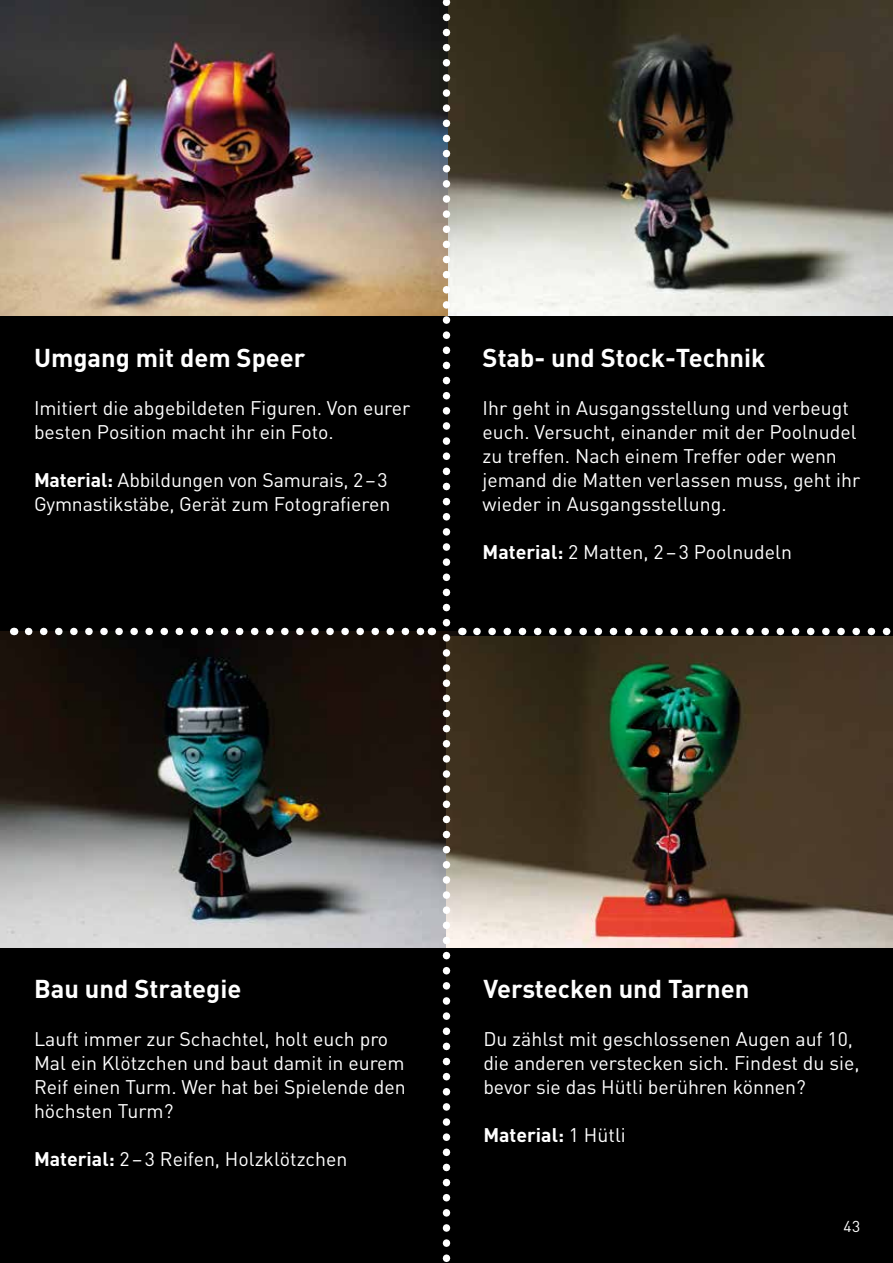
<style>
.page{position:relative;width:893px;height:1263px;background:#000}
.page>*{position:absolute;margin:0;border:0;box-sizing:border-box;transform-origin:0 0}
.t1{font:700 25.5px "DIN";color:#fff}
.t2{font:19.5px/24px "DIN";color:#fff}
.t3{font:700 19.5px "DIN";color:#fff}
.t4{font:15.6px "DIN";color:#fff}
.s1{font-weight:700}
.s2{font-weight:400}
</style>
<div class="page">
<img style="left:0;top:0;width:457px;height:316px">
<img style="left:0;top:631px;width:459px;height:316px">
<img style="left:450px;top:1px;width:443px;height:315px">
<img style="left:450px;top:637px;width:443px;height:310px">
<svg style="left:443px;top:0;width:7px;height:1262px"></svg>
<svg style="left:29px;top:628px;width:395px;height:7px"></svg>
<svg style="left:477px;top:628px;width:414px;height:7px"></svg>
<h1 class="t1" style="left:34px;top:341px;width:273px">Umgang mit dem Speer</h1>
<p class="t2" style="left:34px;top:395px;width:378px">Imitiert die abgebildeten Figuren. Von eurer besten Position macht ihr ein Foto.</p>
<p class="t2" style="left:34px;top:467px;width:358px"><span class="s1">Material:</span> Abbildungen von Samurais, 2–3<br>Gymnastikstäbe, Gerät zum Fotografieren</p>
<h1 class="t1" style="left:483px;top:341px;width:284px">Stab- und Stock-Technik</h1>
<p class="t2" style="left:483px;top:395px;width:379px">Ihr geht in Ausgangsstellung und verbeugt euch. Versucht, einander mit der Poolnudel zu treffen. Nach einem Treffer oder wenn jemand die Matten verlassen muss, geht ihr wieder in Ausgangsstellung.</p>
<p class="t2" style="left:483px;top:539px;width:311px"><span class="s1">Material:</span> 2 Matten, 2–3 Poolnudeln</p>
<h1 class="t1" style="left:34px;top:972px;width:209px">Bau und Strategie</h1>
<p class="t2" style="left:34px;top:1027px;width:373px">Lauft immer zur Schachtel, holt euch pro Mal ein Klötzchen und baut damit in eurem Reif einen Turm. Wer hat bei Spielende den höchsten Turm?</p>
<p class="t2" style="left:34px;top:1147px;width:315px"><span class="s1">Material:</span> 2–3 Reifen, Holzklötzchen</p>
<h1 class="t1" style="left:483px;top:972px;width:268px">Verstecken und Tarnen</h1>
<p class="t2" style="left:483px;top:1027px;width:378px">Du zählst mit geschlossenen Augen auf 10, die anderen verstecken sich. Findest du sie, bevor sie das Hütli berühren können?</p>
<p class="t3" style="left:483px;top:1122px;width:144px">Material: <span class="s2">1 Hütli</span></p>
<p class="t4" style="left:843px;top:1217px;width:18px">43</p>
</div>
